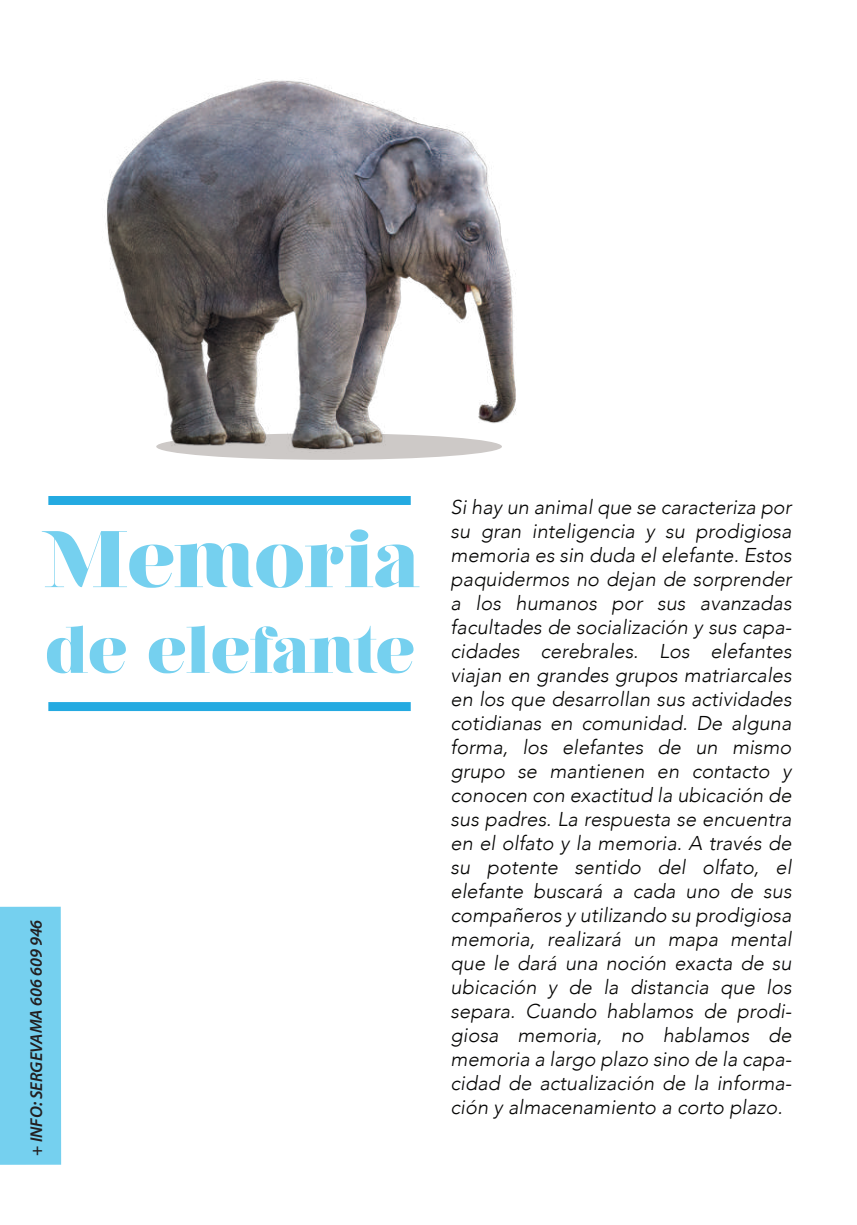
<style>
.page{position:relative;width:857px;height:1225px;background:#fff}
.page>*{position:absolute;margin:0;border:0;box-sizing:border-box;transform-origin:0 0}
.t1{font:900 80px "Nouvelle Vague";color:#75d0ef}
.t2{font:900 65.6px "Nouvelle Vague";color:#75d0ef}
.t3{font:italic 300 20px/24px "Avenir";color:#050504;text-align:justify}
.t4{font:italic 600 17.2px "Myriad Pro";color:#231f20}
</style>
<div class="page">
<img style="left:105px;top:79px;width:411px;height:381px">
<div style="left:0;top:906px;width:61px;height:258px;background:#75d0ef"></div>
<div style="left:48px;top:496px;width:362px;height:9px;background:#24aae1"></div>
<div style="left:48px;top:702px;width:362px;height:9px;background:#24aae1"></div>
<h1 class="t1" style="left:46px;top:516px;width:374px">Memoria</h1>
<h2 class="t2" style="left:46px;top:615px;width:370px">de elefante</h2>
<p class="t4" style="left:25px;top:1155px;width:237px;rotate:-90deg">+ INFO: SERGEVAMA 606 609 946</p>
<p class="t3" style="left:450px;top:495px;width:342px">Si hay un animal que se caracteriza por su gran inteligencia y su prodigiosa memoria es sin duda el elefante. Estos paquidermos no dejan de sorprender a los humanos por sus avanzadas facultades de socialización y sus capa&shy;cidades cerebrales. Los elefantes viajan en grandes grupos matriarcales en los que desarrollan sus actividades cotidianas en comunidad. De alguna forma, los elefantes de un mismo grupo se mantienen en contacto y conocen con exactitud la ubicación de sus padres. La respuesta se encuentra en el olfato y la memoria. A través de su potente sentido del olfato, el elefante buscará a cada uno de sus compañeros y utilizando su prodigiosa memoria, realizará un mapa mental que le dará una noción exacta de su ubicación y de la distancia que los separa. Cuando hablamos de prodi&shy;giosa memoria, no hablamos de memoria a largo plazo sino de la capa&shy;cidad de actualización de la informa&shy;ción y almacenamiento a corto plazo.</p>
</div>
